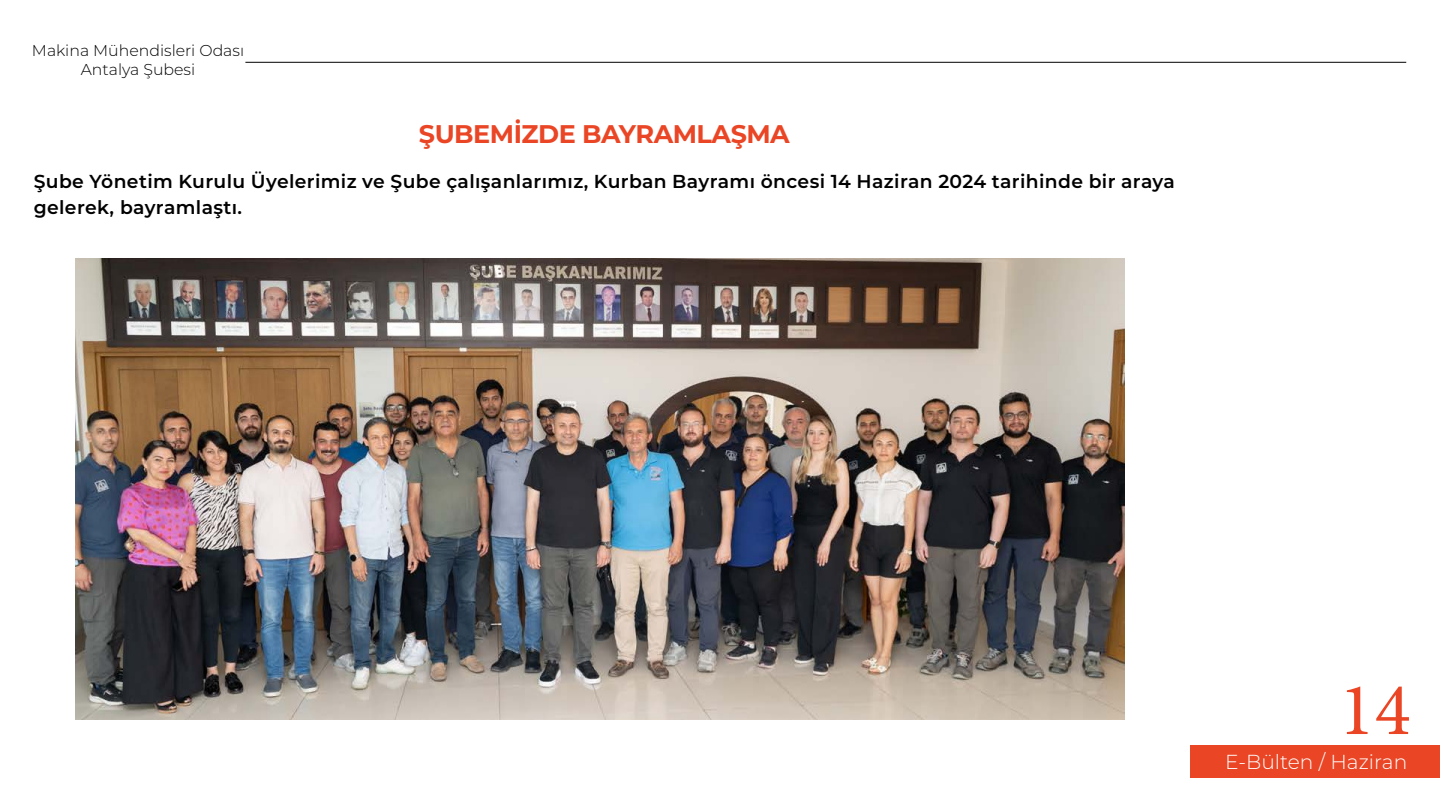
<style>
.page{position:relative;width:1440px;height:810px;background:#fff}
.page>*{position:absolute;margin:0;border:0;box-sizing:border-box;transform-origin:0 0}
.t1{font:75px "Minion Pro";color:#ea4524}
.t2{font:700 25.5px "Montserrat";letter-spacing:-.02em;color:#ea4524}
.t3{font:300 20.25px "Montserrat";color:#fff}
.t4{font:600 18.75px/26.2px "Montserrat";letter-spacing:.02em;color:#000}
.t5{font:300 15.75px/18.9px "Montserrat";color:#000;text-align:center}
</style>
<div class="page">
<hr style="left:245px;top:62px;width:1161px;height:1px;background:#000">
<div style="left:1190px;top:745px;width:250px;height:33px;background:#ea4524"></div>
<img style="left:75px;top:259px;width:1050px;height:461px">
<p class="t5" style="left:32px;top:40px;width:214px">Makina Mühendisleri Odası<br>Antalya Şubesi</p>
<h2 class="t2" style="left:419px;top:115px;width:372px">ŞUBEMİZDE BAYRAMLAŞMA</h2>
<p class="t4" style="left:34px;top:167px;width:1143px">Şube Yönetim Kurulu Üyelerimiz ve Şube çalışanlarımız, Kurban Bayramı öncesi 14 Haziran 2024 tarihinde bir araya gelerek, bayramlaştı.</p>
<h1 class="t1" style="left:1339px;top:660px;width:73px">14</h1>
<p class="t3" style="left:1225px;top:748px;width:184px">E-Bülten / Haziran</p>
</div>
